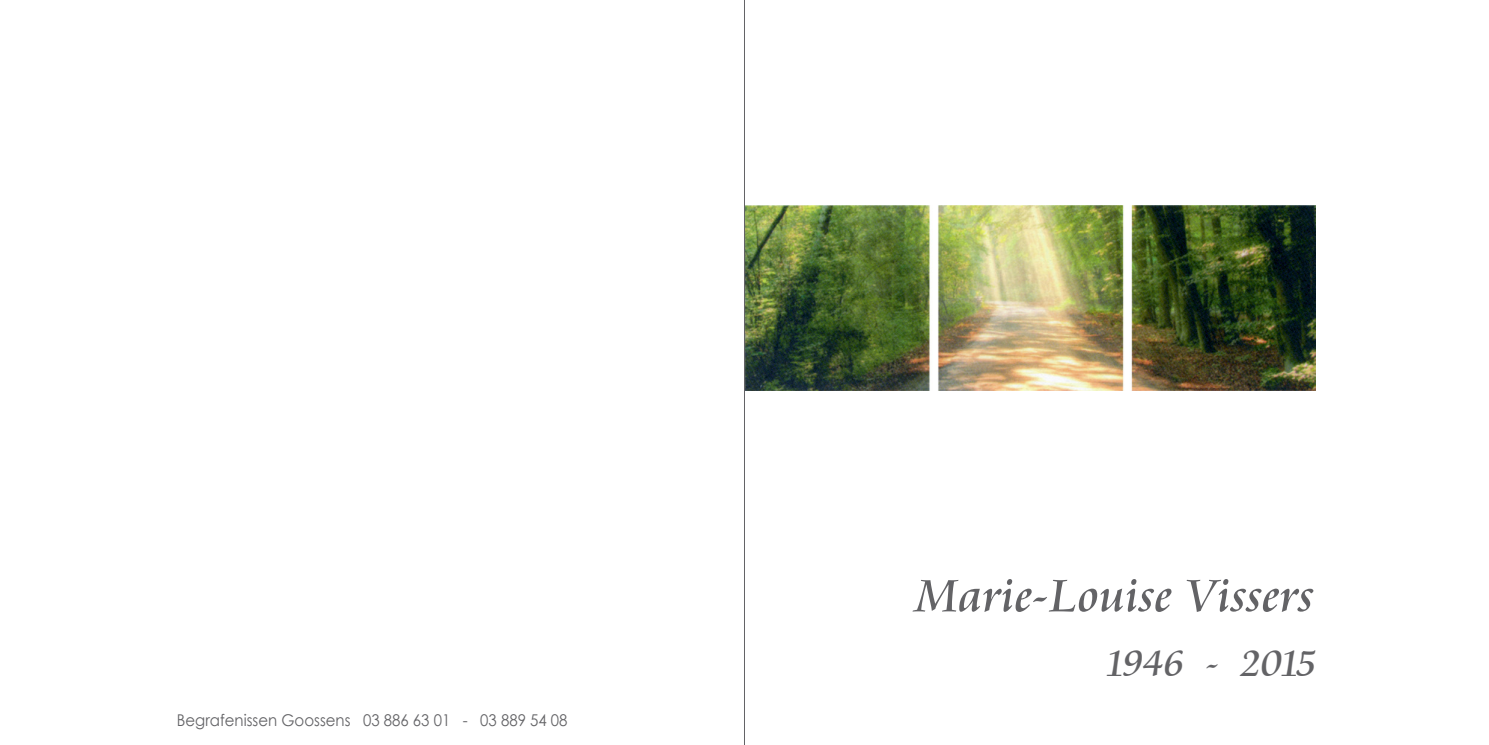
<style>
.page{position:relative;width:1489px;height:745px;background:#fff}
.page>*{position:absolute;margin:0;border:0;box-sizing:border-box;transform-origin:0 0}
.t1{font:50px "Cataneo BT";color:#636366}
.t2{font:40px "Cataneo BT";color:#636366}
.t3{font:16.25px "Century Gothic";color:#636366;scale:.93 1}
</style>
<div class="page">
<hr style="left:744px;top:0;width:1px;height:744px;background:#636366">
<img style="left:745px;top:206px;width:569px;height:184px">
<p class="t3" style="left:177px;top:708px;width:421px">Begrafenissen Goossens 03 886 63 01 - 03 889 54 08</p>
<p class="t1" style="left:915px;top:564px;width:400px">Marie-Louise Vissers</p>
<p class="t2" style="left:1108px;top:638px;width:209px">1946 - 2015</p>
</div>
